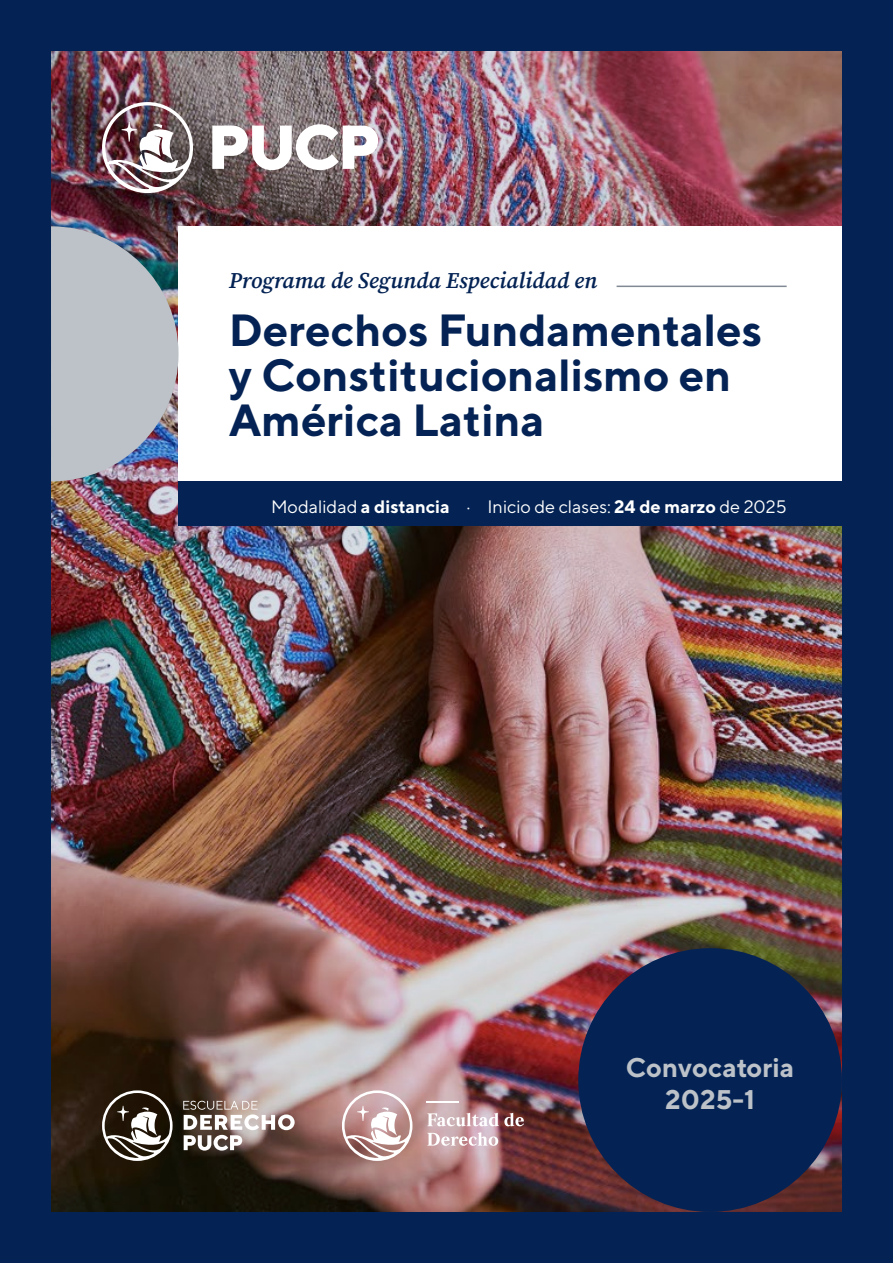
<style>
.page{position:relative;width:893px;height:1263px;background:#fff}
.page>*{position:absolute;margin:0;border:0;box-sizing:border-box;transform-origin:0 0}
.t1{font:700 45px/45px "TT Norms";color:#042354}
.t2{font:700 27px/32.4px "TT Norms";color:#bcc2c8;text-align:center}
.t3{font:italic 600 22.5px "Source Serif Pro";color:#042354}
.t4{font:18px "TT Norms";color:#fff}
.s1{font-weight:700}
</style>
<div class="page">
<img style="left:0;top:0;width:893px;height:1263px">
<div style="left:179px;top:226px;width:663px;height:255px;background:#fff"></div>
<div style="left:179px;top:481px;width:663px;height:45px;background:#042354"></div>
<img style="left:51px;top:226px;width:128px;height:255px">
<div style="left:578px;top:948px;width:264px;height:264px;background:#042354;border-radius:50%"></div>
<hr style="left:617px;top:286px;width:170px;height:1px;background:#808a94">
<hr style="left:426px;top:1101px;width:33px;height:1px;background:#fff">
<svg style="left:427px;top:1113px;width:97px;height:13px"></svg>
<svg style="left:427px;top:1132px;width:71px;height:14px"></svg>
<svg style="left:342px;top:1090px;width:70px;height:71px"></svg>
<svg style="left:102px;top:1090px;width:71px;height:71px"></svg>
<svg style="left:183px;top:1101px;width:112px;height:49px"></svg>
<img style="left:102px;top:102px;width:91px;height:91px">
<img style="left:212px;top:124px;width:166px;height:46px">
<p class="t3" style="left:229px;top:267px;width:370px">Programa de Segunda Especialidad en</p>
<p class="t1" style="left:229px;top:307px;width:535px">Derechos Fundamentales y Constitucionalismo en<br>América Latina</p>
<p class="t4" style="left:271px;top:495px;width:517px">Modalidad <span class="s1">a distancia</span> · Inicio de clases: <span class="s1">24 de marzo</span> de 2025</p>
<p class="t2" style="left:626px;top:1050px;width:170px">Convocatoria<br>2025-1</p>
</div>
